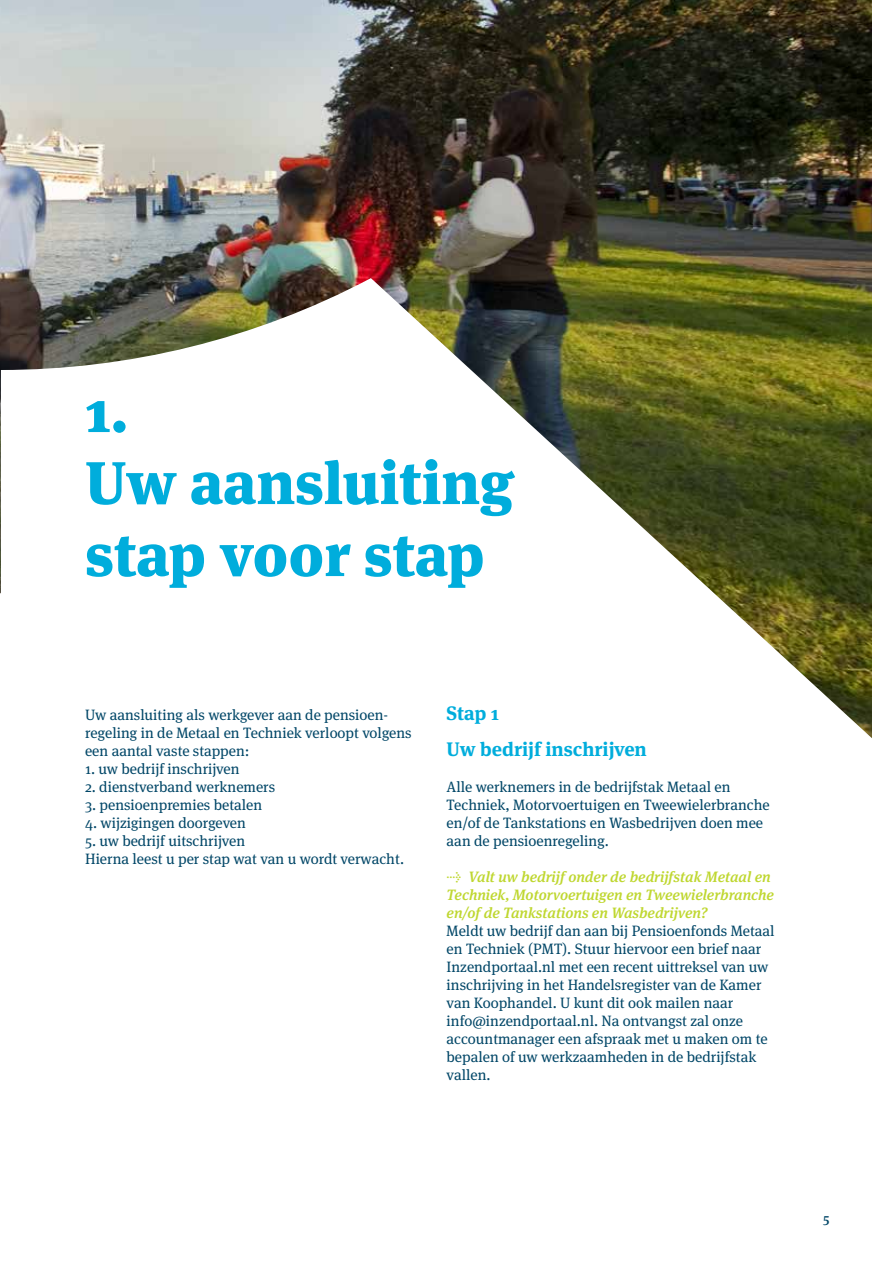
<style>
.page{position:relative;width:872px;height:1263px;background:#fff}
.page>*{position:absolute;margin:0;border:0;box-sizing:border-box;transform-origin:0 0}
.t1{font:900 60px/72px "Meta Serif OT";color:#00addc}
.t2{font:700 19.5px/36px "Meta Serif OT";color:#00addc}
.t3{font:15px/18px "Meta Serif OT";color:#004667}
.t4{font:italic 500 15px/18px "Meta Serif OT";color:#bfd730}
.t5{font:500 13.5px "Meta Serif OT";color:#004667}
.s1{font-size:18px}
</style>
<div class="page">
<img style="left:0;top:0;width:872px;height:738px">
<h1 class="t1" style="left:85px;top:375px;width:430px">1.<br>Uw aansluiting stap voor stap</h1>
<p class="t3" style="left:85px;top:706px;width:328px">Uw aansluiting als werkgever aan de pensioen&shy;regeling in de Metaal en Techniek verloopt volgens een aantal vaste stappen:</p>
<p class="t3" style="left:85px;top:760px;width:156px">1. uw bedrijf inschrijven</p>
<p class="t3" style="left:85px;top:778px;width:192px">2. dienstverband werknemers</p>
<p class="t3" style="left:85px;top:796px;width:179px">3. pensioenpremies betalen</p>
<p class="t3" style="left:85px;top:814px;width:162px">4. wijzigingen doorgeven</p>
<p class="t3" style="left:85px;top:832px;width:321px">5. uw bedrijf uitschrijven<br>Hierna leest u per stap wat van u wordt verwacht.</p>
<h2 class="t2" style="left:446px;top:695px;width:202px">Stap 1<br>Uw bedrijf inschrijven</h2>
<p class="t3" style="left:446px;top:778px;width:325px">Alle werknemers in de bedrijfstak Metaal en Techniek, Motorvoertuigen en Tweewielerbranche en/of de Tankstations en Wasbedrijven doen mee aan de pensioenregeling.</p>
<p class="t4" style="left:446px;top:868px;width:329px"><span class="s1">→</span> Valt uw bedrijf onder de bedrijfstak Metaal en<br>Techniek, Motorvoertuigen en Tweewielerbranche en/of de Tankstations en Wasbedrijven?</p>
<p class="t3" style="left:446px;top:922px;width:329px">Meldt uw bedrijf dan aan bij Pensioenfonds Metaal en Techniek (PMT). Stuur hiervoor een brief naar Inzendportaal.nl met een recent uittreksel van uw inschrijving in het Handelsregister van de Kamer van Koophandel. U kunt dit ook mailen naar info@inzendportaal.nl. Na ontvangst zal onze accountmanager een afspraak met u maken om te bepalen of uw werkzaamheden in de bedrijfstak vallen.</p>
<p class="t5" style="left:823px;top:1210px;width:8px">5</p>
</div>
